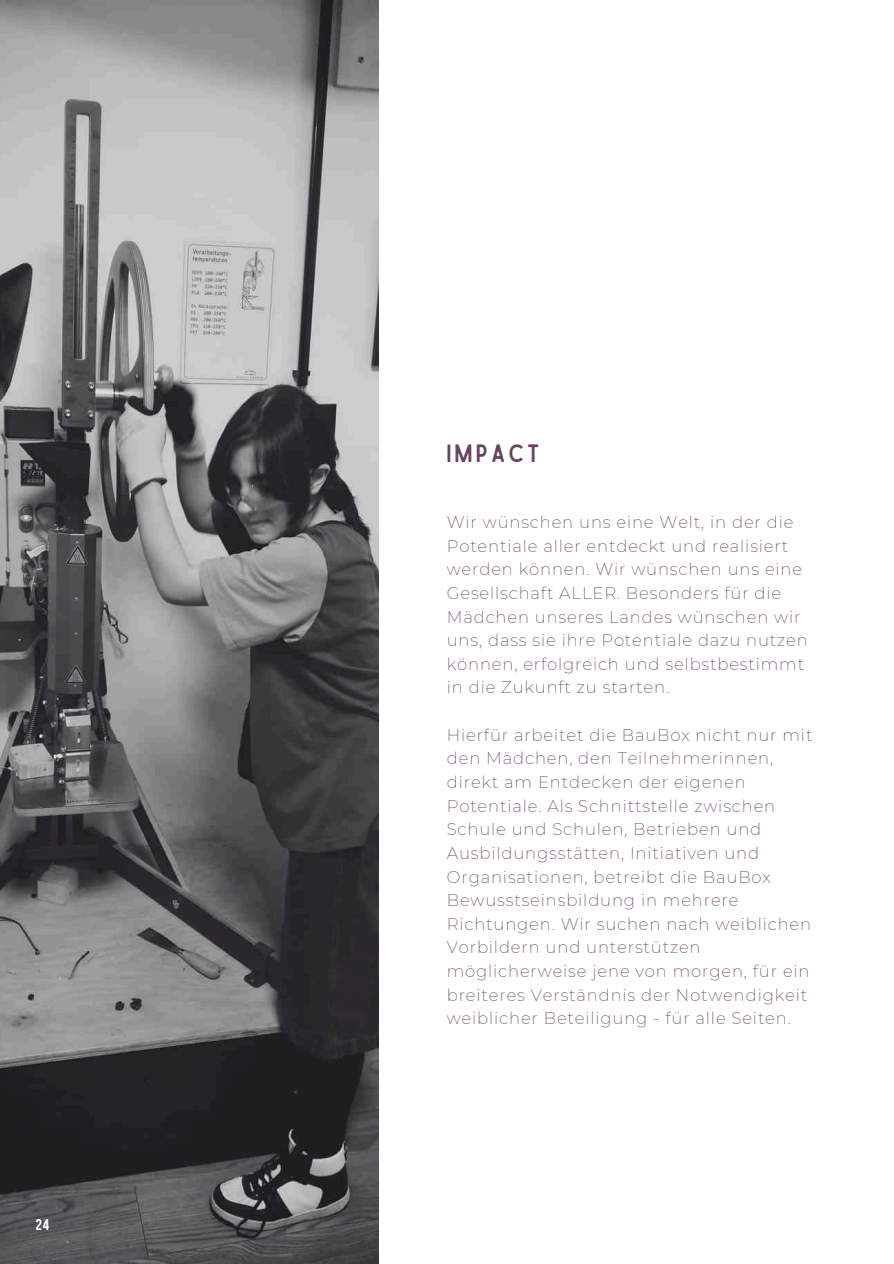
<style>
.page{position:relative;width:894px;height:1264px;background:#fff}
.page>*{position:absolute;margin:0;border:0;box-sizing:border-box;transform-origin:0 0}
.t1{font:24px "Sailors";letter-spacing:.13em;color:#684163}
.t2{font:200 16.5px/23.7px "Montserrat";letter-spacing:.05em;color:#684163}
.t3{font:15px "Sailors";color:#fff}
</style>
<div class="page">
<img style="left:0;top:0;width:378px;height:1263px">
<p class="t3" style="left:35px;top:1218px;width:16px">24</p>
<p class="t1" style="left:446px;top:445px;width:95px">IMPACT</p>
<h1 class="t2" style="left:446px;top:510px;width:362px">Wir wünschen uns eine Welt, in der die Potentiale aller entdeckt und realisiert werden können. Wir wünschen uns eine Gesellschaft ALLER. Besonders für die Mädchen unseres Landes wünschen wir uns, dass sie ihre Potentiale dazu nutzen können, erfolgreich und selbstbestimmt in die Zukunft zu starten.</h1>
<p class="t2" style="left:446px;top:723px;width:367px">Hierfür arbeitet die BauBox nicht nur mit den Mädchen, den Teilnehmerinnen, direkt am Entdecken der eigenen Potentiale. Als Schnittstelle zwischen Schule und Schulen, Betrieben und Ausbildungsstätten, Initiativen und Organisationen, betreibt die BauBox Bewusstseinsbildung in mehrere Richtungen. Wir suchen nach weiblichen Vorbildern und unterstützen möglicherweise jene von morgen, für ein breiteres Verständnis der Notwendigkeit weiblicher Beteiligung - für alle Seiten.</p>
</div>
